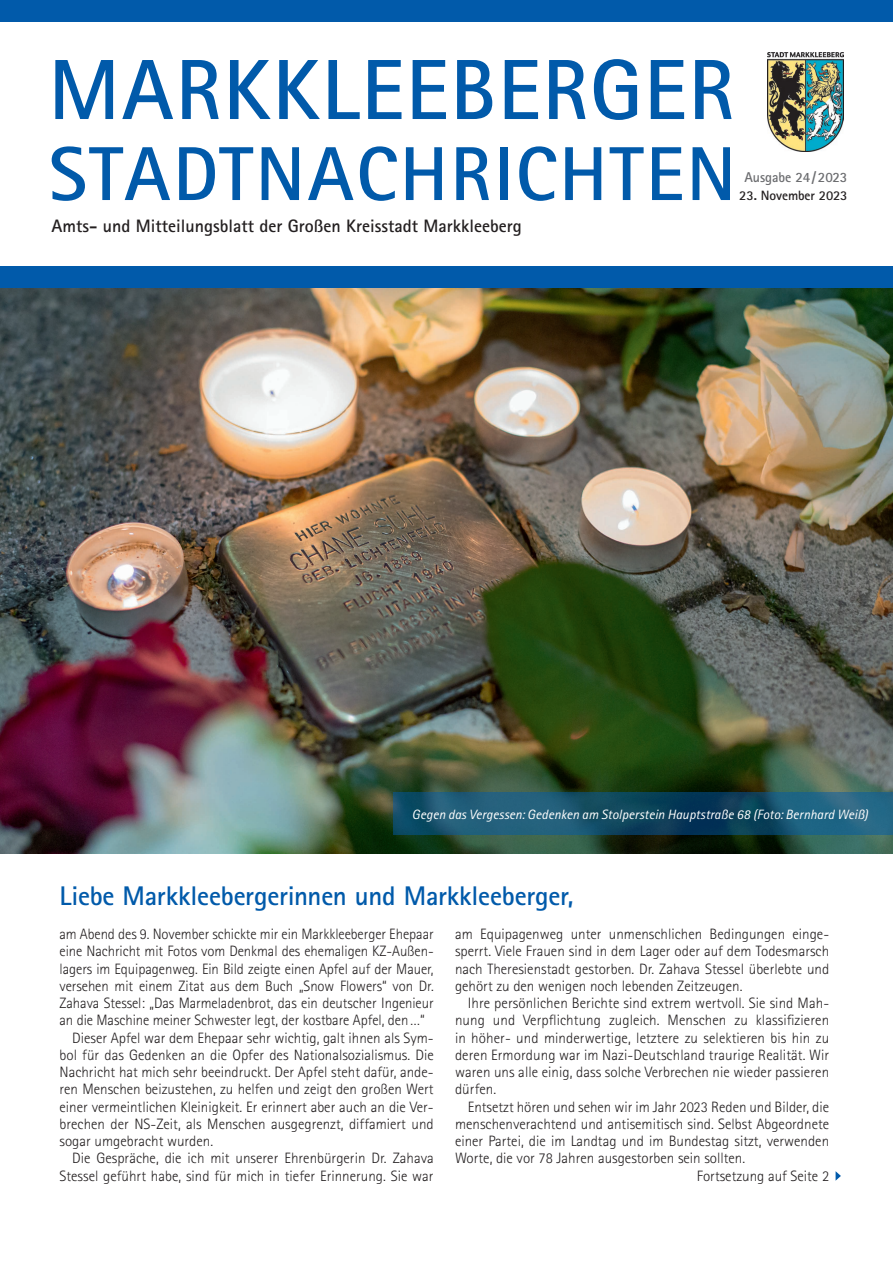
<style>
.page{position:relative;width:893px;height:1263px;background:#fff}
.page>*{position:absolute;margin:0;border:0;box-sizing:border-box;transform-origin:0 0}
.t1{font:700 85.5px "Rotis Sans Serif Std";letter-spacing:.02em;color:#015aaa}
.t2{font:700 76.5px "Rotis Sans Serif Std";letter-spacing:.03em;color:#015aaa}
.t3{font:700 27px "Rotis Sans Serif Std";letter-spacing:-.01em;color:#015aaa}
.t4{font:700 18px "Rotis Sans Serif Std";color:#231f20}
.t5{font:300 15px/17.2px "Rotis Sans Serif Std";color:#231f20;text-align:justify}
.t6{font:700 14.25px "Rotis Sans Serif Std";letter-spacing:-.005em;color:#6c6d70}
.t7{font:italic 13.5px "Rotis Sans Serif Std";color:#fff}
.t8{font:700 13.5px "Rotis Sans Serif Std";letter-spacing:-.005em;color:#231f20}
</style>
<div class="page">
<img style="left:0;top:288px;width:893px;height:565px">
<div style="left:0;top:0;width:893px;height:21px;background:#015aaa"></div>
<img style="left:768px;top:52px;width:75px;height:99px">
<div style="left:0;top:266px;width:893px;height:22px;background:#015aaa"></div>
<svg style="left:393px;top:793px;width:500px;height:42px;background:#17526d"></svg>
<svg style="left:836px;top:1171px;width:5px;height:10px"></svg>
<h1 class="t1" style="left:49px;top:36px;width:687px">MARKKLEEBERGER</h1>
<h2 class="t2" style="left:49px;top:126px;width:689px">STADTNACHRICHTEN</h2>
<p class="t4" style="left:52px;top:214px;width:472px">Amts- und Mitteilungsblatt der Großen Kreisstadt Markkleeberg</p>
<p class="t6" style="left:744px;top:168px;width:104px">Ausgabe 24/2023</p>
<p class="t8" style="left:739px;top:187px;width:110px">23. November 2023</p>
<p class="t7" style="left:412px;top:806px;width:457px">Gegen das Vergessen: Gedenken am Stolperstein Hauptstraße 68 (Foto: Bernhard Weiß)</p>
<h3 class="t3" style="left:60px;top:878px;width:516px">Liebe Markkleebergerinnen und Markkleeberger,</h3>
<p class="t5" style="left:60px;top:925px;width:376px">am Abend des 9. November schickte mir ein Markkleeberger Ehepaar</p>
<p class="t5" style="left:60px;top:943px;width:376px">eine Nachricht mit Fotos vom Denkmal des ehemaligen KZ-Außen-</p>
<p class="t5" style="left:60px;top:960px;width:376px">lagers im Equipagenweg. Ein Bild zeigte einen Apfel auf der Mauer,</p>
<p class="t5" style="left:60px;top:977px;width:376px">versehen mit einem Zitat aus dem Buch „Snow Flowers“ von Dr.</p>
<p class="t5" style="left:60px;top:994px;width:376px">Zahava Stessel: „Das Marmeladenbrot, das ein deutscher Ingenieur</p>
<p class="t5" style="left:60px;top:1012px;width:367px">an die Maschine meiner Schwester legt, der kostbare Apfel, den…“</p>
<p class="t5" style="left:72px;top:1029px;width:363px">Dieser Apfel war dem Ehepaar sehr wichtig, galt ihnen als Sym-</p>
<p class="t5" style="left:60px;top:1046px;width:376px">bol für das Gedenken an die Opfer des Nationalsozialismus. Die</p>
<p class="t5" style="left:60px;top:1063px;width:376px">Nachricht hat mich sehr beeindruckt. Der Apfel steht dafür, ande-</p>
<p class="t5" style="left:60px;top:1081px;width:376px">ren Menschen beizustehen, zu helfen und zeigt den großen Wert</p>
<p class="t5" style="left:60px;top:1098px;width:376px">einer vermeintlichen Kleinigkeit. Er erinnert aber auch an die Ver-</p>
<p class="t5" style="left:60px;top:1115px;width:376px">brechen der NS-Zeit, als Menschen ausgegrenzt, diffamiert und</p>
<p class="t5" style="left:60px;top:1132px;width:155px">sogar umgebracht wurden.</p>
<p class="t5" style="left:72px;top:1150px;width:363px">Die Gespräche, die ich mit unserer Ehrenbürgerin Dr. Zahava</p>
<p class="t5" style="left:60px;top:1167px;width:376px">Stessel geführt habe, sind für mich in tiefer Erinnerung. Sie war</p>
<p class="t5" style="left:455px;top:925px;width:376px">am Equipagenweg unter unmenschlichen Bedingungen einge&shy;sperrt. Viele Frauen sind in dem Lager oder auf dem Todesmarsch nach Theresienstadt gestorben. Dr. Zahava Stessel überlebte und gehört zu den wenigen noch lebenden Zeitzeugen.</p>
<p class="t5" style="left:455px;top:994px;width:376px;text-indent:13px">Ihre persönlichen Berichte sind extrem wertvoll. Sie sind Mah&shy;nung und Verpflichtung zugleich. Menschen zu klassifizieren in höher- und minderwertige, letztere zu selektieren bis hin zu deren Ermordung war im Nazi-Deutschland traurige Realität. Wir waren uns alle einig, dass solche Verbrechen nie wieder passieren dürfen.</p>
<p class="t5" style="left:455px;top:1098px;width:376px;text-indent:13px">Entsetzt hören und sehen wir im Jahr 2023 Reden und Bilder, die menschenverachtend und antisemitisch sind. Selbst Abgeordnete einer Partei, die im Landtag und im Bundestag sitzt, verwenden Worte, die vor 78 Jahren ausgestorben sein sollten.</p>
<p class="t5" style="left:697px;top:1167px;width:134px">Fortsetzung auf Seite 2</p>
</div>
